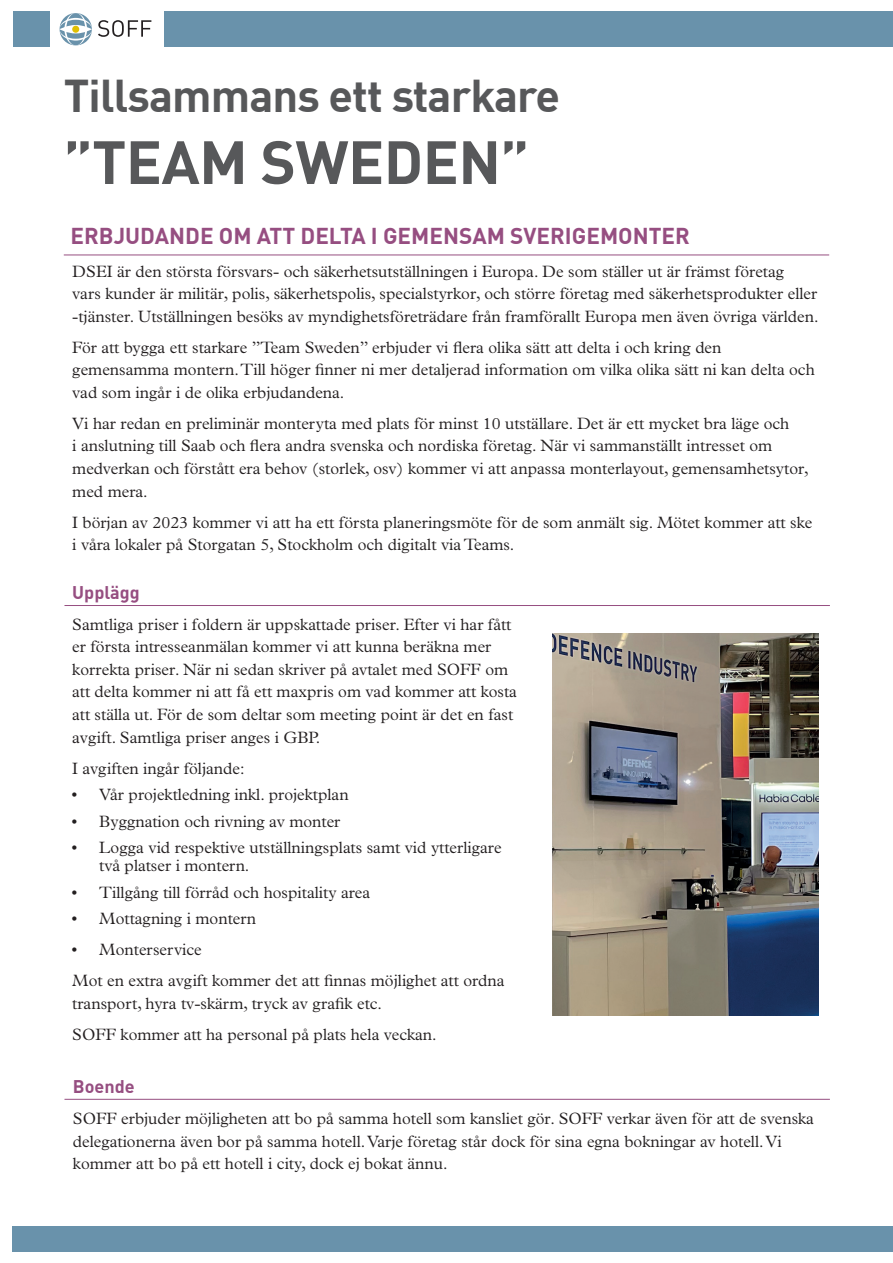
<style>
.page{position:relative;width:893px;height:1263px;background:#fff}
.page>*{position:absolute;margin:0;border:0;box-sizing:border-box;transform-origin:0 0}
.t1{font:700 60px "DIN Offc";letter-spacing:-.01em;color:#57585a}
.t2{font:700 45px "DIN Offc";letter-spacing:-.02em;color:#57585a}
.t3{font:700 22.5px "DIN Offc";color:#964e81}
.t4{font:700 18px "DIN Offc";color:#964e81}
.t5{font:300 16.5px/22.5px "Plantin Std";color:#231f20}
</style>
<div class="page">
<div style="left:164px;top:12px;width:729px;height:35px;background:#6992ab"></div>
<div style="left:13px;top:1226px;width:880px;height:26px;background:#6992ab"></div>
<svg style="left:60px;top:13px;width:32px;height:32px"></svg>
<svg style="left:98px;top:20px;width:53px;height:17px"></svg>
<div style="left:13px;top:12px;width:37px;height:35px;background:#6992ab"></div>
<hr style="left:64px;top:255px;width:765px;height:1px;background:#964e81">
<hr style="left:64px;top:1099px;width:766px;height:1px;background:#964e81">
<hr style="left:64px;top:605px;width:766px;height:1px;background:#964e81">
<img style="left:552px;top:634px;width:267px;height:381px">
<h2 class="t2" style="left:64px;top:66px;width:498px">Tillsammans ett starkare</h2>
<h1 class="t1" style="left:64px;top:123px;width:467px">”TEAM SWEDEN”</h1>
<h3 class="t3" style="left:71px;top:221px;width:621px">ERBJUDANDE OM ATT DELTA I GEMENSAM SVERIGEMONTER</h3>
<p class="t5" style="left:72px;top:260px;width:748px">DSEI är den största försvars- och säkerhetsutställningen i Europa. De som ställer ut är främst företag<br>vars kunder är militär, polis, säkerhetspolis, specialstyrkor, och större företag med säkerhetsprodukter eller -tjänster. Utställningen besöks av myndighetsföreträdare från framförallt Europa men även övriga världen.</p>
<p class="t5" style="left:72px;top:336px;width:744px">För att bygga ett starkare ”Team Sweden” erbjuder vi flera olika sätt att delta i och kring den gemensamma montern. Till höger finner ni mer detaljerad information om vilka olika sätt ni kan delta och vad som ingår i de olika erbjudandena.</p>
<p class="t5" style="left:72px;top:412px;width:738px">Vi har redan en preliminär monteryta med plats för minst 10 utställare. Det är ett mycket bra läge och<br>i anslutning till Saab och flera andra svenska och nordiska företag. När vi sammanställt intresset om medverkan och förstått era behov (storlek, osv) kommer vi att anpassa monterlayout, gemensamhetsytor, med mera.</p>
<p class="t5" style="left:72px;top:511px;width:742px">I början av 2023 kommer vi att ha ett första planeringsmöte för de som anmält sig. Mötet kommer att ske i våra lokaler på Storgatan 5, Stockholm och digitalt via Teams.</p>
<p class="t4" style="left:72px;top:581px;width:69px">Upplägg</p>
<p class="t5" style="left:72px;top:613px;width:446px">Samtliga priser i foldern är uppskattade priser. Efter vi har fått er första intresseanmälan kommer vi att kunna beräkna mer korrekta priser. När ni sedan skriver på avtalet med SOFF om att delta kommer ni att få ett maxpris om vad kommer att kosta att ställa ut. För de som deltar som meeting point är det en fast avgift. Samtliga priser anges i GBP.</p>
<p class="t5" style="left:72px;top:757px;width:174px">I avgiften ingår följande:</p>
<p class="t5" style="left:72px;top:783px;width:278px">• Vår projektledning inkl. projektplan</p>
<p class="t5" style="left:72px;top:810px;width:270px">• Byggnation och rivning av monter</p>
<p class="t5" style="left:99px;top:838px;width:404px;line-height:18px;text-indent:-27px">• Logga vid respektive utställningsplats samt vid ytterligare två platser i montern.</p>
<p class="t5" style="left:72px;top:881px;width:299px">• Tillgång till förråd och hospitality area</p>
<p class="t5" style="left:72px;top:907px;width:185px">• Mottagning i montern</p>
<p class="t5" style="left:72px;top:934px;width:434px;line-height:31px">• Monterservice<br>Mot en extra avgift kommer det att finnas möjlighet att ordna</p>
<p class="t5" style="left:72px;top:987px;width:366px;line-height:31px">transport, hyra tv-skärm, tryck av grafik etc.<br>SOFF kommer att ha personal på plats hela veckan.</p>
<p class="t4" style="left:73px;top:1075px;width:63px">Boende</p>
<p class="t5" style="left:73px;top:1108px;width:742px">SOFF erbjuder möjligheten att bo på samma hotell som kansliet gör. SOFF verkar även för att de svenska delegationerna även bor på samma hotell. Varje företag står dock för sina egna bokningar av hotell. Vi kommer att bo på ett hotell i city, dock ej bokat ännu.</p>
</div>
